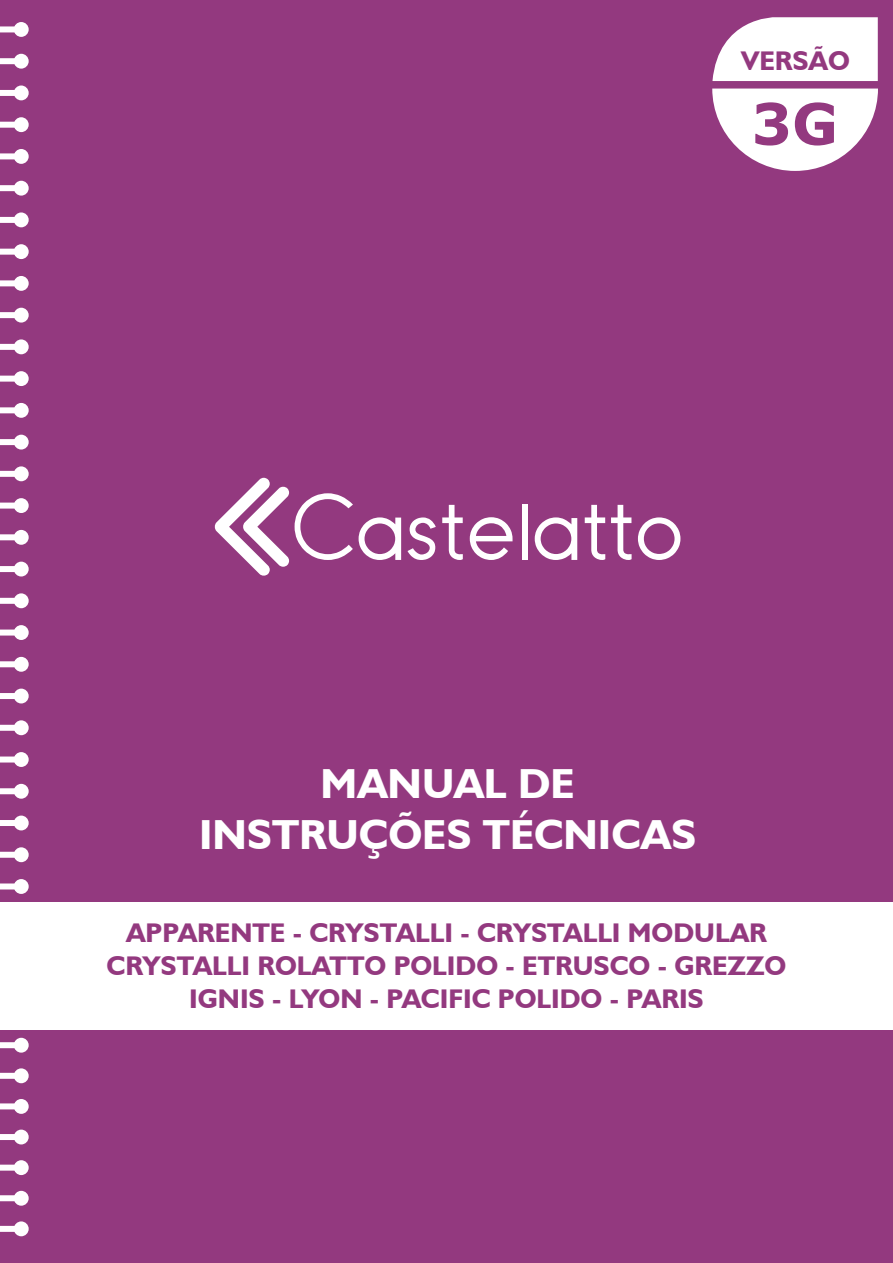
<style>
.page{position:relative;width:893px;height:1263px;background:#93397f}
.page>*{position:absolute;margin:0;border:0;box-sizing:border-box;transform-origin:0 0}
.t1{font:700 57px "Verdana";color:#93397f}
.t2{font:700 42px/50.4px "Humanist 521 BT";color:#fff}
.t3{font:700 27px/33px "Humanist 521 BT";color:#93397f;text-align:center}
</style>
<div class="page">
<div style="left:0;top:26px;width:17px;height:6px;background:#fff"></div>
<div style="left:14px;top:22px;width:15px;height:15px;background:#fff;border-radius:50%"></div>
<div style="left:0;top:280px;width:17px;height:6px;background:#fff"></div>
<div style="left:14px;top:276px;width:15px;height:15px;background:#fff;border-radius:50%"></div>
<div style="left:0;top:534px;width:17px;height:6px;background:#fff"></div>
<div style="left:14px;top:530px;width:15px;height:15px;background:#fff;border-radius:50%"></div>
<div style="left:0;top:153px;width:17px;height:6px;background:#fff"></div>
<div style="left:14px;top:149px;width:15px;height:15px;background:#fff;border-radius:50%"></div>
<div style="left:0;top:407px;width:17px;height:6px;background:#fff"></div>
<div style="left:14px;top:403px;width:15px;height:15px;background:#fff;border-radius:50%"></div>
<div style="left:0;top:661px;width:17px;height:6px;background:#fff"></div>
<div style="left:14px;top:657px;width:15px;height:15px;background:#fff;border-radius:50%"></div>
<div style="left:0;top:90px;width:17px;height:6px;background:#fff"></div>
<div style="left:14px;top:85px;width:15px;height:15px;background:#fff;border-radius:50%"></div>
<div style="left:0;top:344px;width:17px;height:6px;background:#fff"></div>
<div style="left:14px;top:339px;width:15px;height:15px;background:#fff;border-radius:50%"></div>
<div style="left:0;top:598px;width:17px;height:6px;background:#fff"></div>
<div style="left:14px;top:593px;width:15px;height:15px;background:#fff;border-radius:50%"></div>
<div style="left:0;top:217px;width:17px;height:6px;background:#fff"></div>
<div style="left:14px;top:212px;width:15px;height:15px;background:#fff;border-radius:50%"></div>
<div style="left:0;top:471px;width:17px;height:6px;background:#fff"></div>
<div style="left:14px;top:466px;width:15px;height:15px;background:#fff;border-radius:50%"></div>
<div style="left:0;top:725px;width:17px;height:6px;background:#fff"></div>
<div style="left:14px;top:720px;width:15px;height:15px;background:#fff;border-radius:50%"></div>
<div style="left:0;top:1042px;width:17px;height:6px;background:#fff"></div>
<div style="left:14px;top:1038px;width:15px;height:15px;background:#fff;border-radius:50%"></div>
<div style="left:0;top:820px;width:17px;height:6px;background:#fff"></div>
<div style="left:14px;top:815px;width:15px;height:15px;background:#fff;border-radius:50%"></div>
<div style="left:0;top:1134px;width:17px;height:6px;background:#fff"></div>
<div style="left:14px;top:1129px;width:15px;height:15px;background:#fff;border-radius:50%"></div>
<div style="left:0;top:58px;width:17px;height:6px;background:#fff"></div>
<div style="left:14px;top:54px;width:15px;height:15px;background:#fff;border-radius:50%"></div>
<div style="left:0;top:312px;width:17px;height:6px;background:#fff"></div>
<div style="left:14px;top:308px;width:15px;height:15px;background:#fff;border-radius:50%"></div>
<div style="left:0;top:566px;width:17px;height:6px;background:#fff"></div>
<div style="left:14px;top:562px;width:15px;height:14px;background:#fff;border-radius:50%"></div>
<div style="left:0;top:185px;width:17px;height:6px;background:#fff"></div>
<div style="left:14px;top:181px;width:15px;height:15px;background:#fff;border-radius:50%"></div>
<div style="left:0;top:439px;width:17px;height:6px;background:#fff"></div>
<div style="left:14px;top:435px;width:15px;height:14px;background:#fff;border-radius:50%"></div>
<div style="left:0;top:693px;width:17px;height:6px;background:#fff"></div>
<div style="left:14px;top:689px;width:15px;height:14px;background:#fff;border-radius:50%"></div>
<div style="left:0;top:788px;width:17px;height:6px;background:#fff"></div>
<div style="left:14px;top:784px;width:15px;height:15px;background:#fff;border-radius:50%"></div>
<div style="left:0;top:1103px;width:17px;height:6px;background:#fff"></div>
<div style="left:14px;top:1099px;width:15px;height:15px;background:#fff;border-radius:50%"></div>
<div style="left:0;top:122px;width:17px;height:6px;background:#fff"></div>
<div style="left:14px;top:117px;width:15px;height:15px;background:#fff;border-radius:50%"></div>
<div style="left:0;top:376px;width:17px;height:6px;background:#fff"></div>
<div style="left:14px;top:371px;width:15px;height:15px;background:#fff;border-radius:50%"></div>
<div style="left:0;top:629px;width:17px;height:6px;background:#fff"></div>
<div style="left:14px;top:625px;width:15px;height:15px;background:#fff;border-radius:50%"></div>
<div style="left:0;top:249px;width:17px;height:6px;background:#fff"></div>
<div style="left:14px;top:244px;width:15px;height:15px;background:#fff;border-radius:50%"></div>
<div style="left:0;top:503px;width:17px;height:6px;background:#fff"></div>
<div style="left:14px;top:498px;width:15px;height:15px;background:#fff;border-radius:50%"></div>
<div style="left:0;top:756px;width:17px;height:6px;background:#fff"></div>
<div style="left:14px;top:752px;width:15px;height:15px;background:#fff;border-radius:50%"></div>
<div style="left:0;top:1073px;width:17px;height:6px;background:#fff"></div>
<div style="left:14px;top:1068px;width:15px;height:15px;background:#fff;border-radius:50%"></div>
<div style="left:0;top:852px;width:17px;height:6px;background:#fff"></div>
<div style="left:14px;top:847px;width:15px;height:15px;background:#fff;border-radius:50%"></div>
<div style="left:0;top:1165px;width:17px;height:6px;background:#fff"></div>
<div style="left:14px;top:1160px;width:15px;height:15px;background:#fff;border-radius:50%"></div>
<div style="left:0;top:883px;width:17px;height:6px;background:#fff"></div>
<div style="left:14px;top:879px;width:15px;height:15px;background:#fff;border-radius:50%"></div>
<div style="left:0;top:1195px;width:17px;height:6px;background:#fff"></div>
<div style="left:14px;top:1191px;width:15px;height:15px;background:#fff;border-radius:50%"></div>
<div style="left:0;top:1226px;width:17px;height:6px;background:#fff"></div>
<div style="left:14px;top:1221px;width:15px;height:15px;background:#fff;border-radius:50%"></div>
<div style="left:0;top:902px;width:893px;height:128px;background:#fff"></div>
<svg style="left:712px;top:89px;width:166px;height:82px"></svg>
<svg style="left:712px;top:17px;width:166px;height:64px;background:#f4ecf2"></svg>
<svg style="left:215px;top:478px;width:74px;height:98px"></svg>
<svg style="left:295px;top:493px;width:58px;height:67px"></svg>
<svg style="left:359px;top:517px;width:42px;height:43px"></svg>
<svg style="left:407px;top:517px;width:29px;height:43px"></svg>
<svg style="left:442px;top:505px;width:21px;height:55px"></svg>
<svg style="left:470px;top:517px;width:42px;height:43px"></svg>
<div style="left:522px;top:505px;width:5px;height:55px;background:#fff"></div>
<svg style="left:535px;top:517px;width:42px;height:43px"></svg>
<svg style="left:585px;top:505px;width:20px;height:55px"></svg>
<svg style="left:611px;top:505px;width:21px;height:55px"></svg>
<svg style="left:638px;top:517px;width:42px;height:43px"></svg>
<p class="t3" style="left:741px;top:43px;width:110px">VERSÃO</p>
<h1 class="t1" style="left:751px;top:84px;width:88px">3G</h1>
<h2 class="t2" style="left:199px;top:758px;width:377px;text-indent:319px">DE<br>INSTRUÇÕES TÉCNICA</h2>
<h2 class="t2" style="left:321px;top:758px;width:68px">MANUAL</h2>
<h2 class="t2" style="left:671px;top:808px;width:27px">S</h2>
<p class="t3" style="left:107px;top:916px;width:680px">APPARE NTE - CRYSTALLI - CRYSTALLI MODULAR<br>CRYSTALLI RO LATTO POLIDO - ETRUSCO - GREZZO<br>IGNIS - LYON - PACIFIC POLIDO - PARIS</p>
</div>
